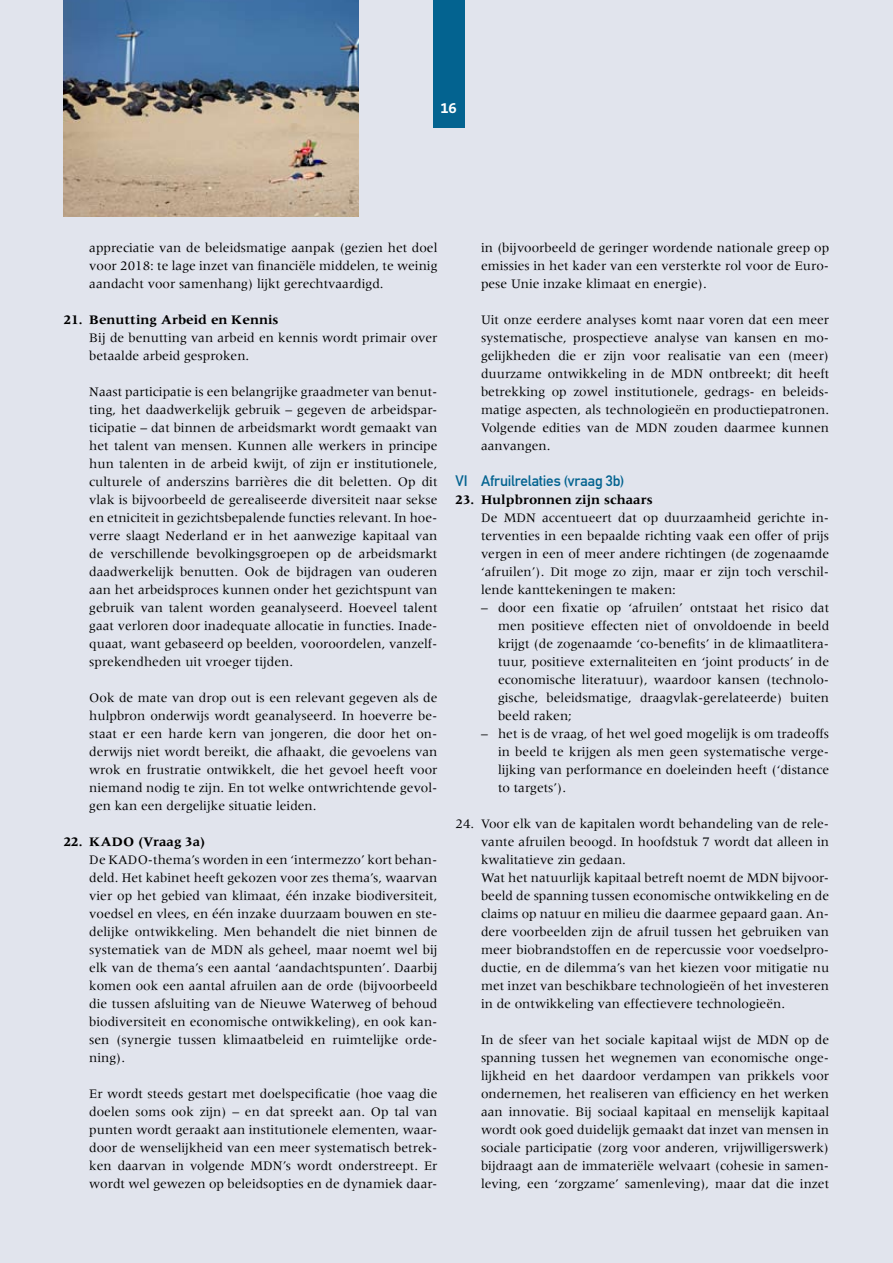
<style>
.page{position:relative;width:893px;height:1263px;background:#e1e4ed}
.page>*{position:absolute;margin:0;border:0;box-sizing:border-box;transform-origin:0 0}
.t1{font:15px "DIN Mittelschrift Std";letter-spacing:-.015em;color:#036390}
.t2{font:700 15px "The Sans B7";color:#fff}
.t3{font:13.5px/18px "Meridien LT Std";color:#000;text-align:justify}
.t4{font:700 13.5px "Meridien LT Std";color:#000}
</style>
<div class="page">
<div style="left:433px;top:0;width:32px;height:128px;background:#036390"></div>
<img style="left:64px;top:0;width:295px;height:217px">
<p class="t2" style="left:440px;top:100px;width:17px">16</p>
<p class="t3" style="left:89px;top:239px;width:350px">appreciatie van de beleidsmatige aanpak (gezien het doel voor 2018: te lage inzet van financiële middelen, te weinig aandacht voor samenhang) lijkt gerechtvaardigd.</p>
<p class="t4" style="left:64px;top:312px;width:216px">21. Benutting Arbeid en Kennis</p>
<p class="t3" style="left:89px;top:329px;width:350px">Bij de benutting van arbeid en kennis wordt primair over betaalde arbeid gesproken.</p>
<p class="t3" style="left:89px;top:383px;width:350px">Naast participatie is een belangrijke graadmeter van benut&shy;ting, het daadwerkelijk gebruik – gegeven de arbeidspar&shy;ticipatie – dat binnen de arbeidsmarkt wordt gemaakt van het talent van mensen. Kunnen alle werkers in principe hun talenten in de arbeid kwijt, of zijn er institutionele, culturele of anderszins barrières die dit beletten. Op dit vlak is bijvoorbeeld de gerealiseerde diversiteit naar sekse en etniciteit in gezichtsbepalende functies relevant. In hoe&shy;verre slaagt Nederland er in het aanwezige kapitaal van de verschillende bevolkingsgroepen op de arbeidsmarkt daadwerkelijk benutten. Ook de bijdragen van ouderen aan het arbeidsproces kunnen onder het gezichtspunt van gebruik van talent worden geanalyseerd. Hoeveel talent gaat verloren door inadequate allocatie in functies. Inade&shy;quaat, want gebaseerd op beelden, vooroordelen, vanzelf&shy;sprekendheden uit vroeger tijden.</p>
<p class="t3" style="left:89px;top:689px;width:350px">Ook de mate van drop out is een relevant gegeven als de hulpbron onderwijs wordt geanalyseerd. In hoeverre be&shy;staat er een harde kern van jongeren, die door het on&shy;derwijs niet wordt bereikt, die afhaakt, die gevoelens van wrok en frustratie ontwikkelt, die het gevoel heeft voor niemand nodig te zijn. En tot welke ontwrichtende gevol&shy;gen kan een dergelijke situatie leiden.</p>
<p class="t4" style="left:64px;top:834px;width:143px">22. KADO (Vraag 3a)</p>
<p class="t3" style="left:89px;top:851px;width:350px">De KADO-thema’s worden in een ‘intermezzo’ kort behan&shy;deld. Het kabinet heeft gekozen voor zes thema’s, waarvan vier op het gebied van klimaat, één inzake biodiversiteit, voedsel en vlees, en één inzake duurzaam bouwen en ste&shy;delijke ontwikkeling. Men behandelt die niet binnen de systematiek van de MDN als geheel, maar noemt wel bij elk van de thema’s een aantal ‘aandachtspunten’. Daarbij komen ook een aantal afruilen aan de orde (bijvoorbeeld die tussen afsluiting van de Nieuwe Waterweg of behoud biodiversiteit en economische ontwikkeling), en ook kan&shy;sen (synergie tussen klimaatbeleid en ruimtelijke orde&shy;ning).</p>
<p class="t3" style="left:89px;top:1085px;width:350px">Er wordt steeds gestart met doelspecificatie (hoe vaag die doelen soms ook zijn) – en dat spreekt aan. Op tal van punten wordt geraakt aan institutionele elementen, waar&shy;door de wenselijkheid van een meer systematisch betrek&shy;ken daarvan in volgende MDN’s wordt onderstreept. Er wordt wel gewezen op beleidsopties en de dynamiek daar-</p>
<p class="t3" style="left:481px;top:239px;width:350px">in (bijvoorbeeld de geringer wordende nationale greep op emissies in het kader van een versterkte rol voor de Euro&shy;pese Unie inzake klimaat en energie).</p>
<p class="t3" style="left:481px;top:311px;width:350px">Uit onze eerdere analyses komt naar voren dat een meer systematische, prospectieve analyse van kansen en mo&shy;gelijkheden die er zijn voor realisatie van een (meer) duurzame ontwikkeling in de MDN ontbreekt; dit heeft betrekking op zowel institutionele, gedrags- en beleids&shy;matige aspecten, als technologieën en productiepatronen.<br>Volgende edities van de MDN zouden daarmee kunnen aanvangen.</p>
<p class="t1" style="left:455px;top:472px;width:170px">VI Afruilrelaties (vraag 3b)</p>
<p class="t4" style="left:455px;top:492px;width:199px">23. Hulpbronnen zijn schaars</p>
<p class="t3" style="left:481px;top:509px;width:350px">De MDN accentueert dat op duurzaamheid gerichte in&shy;terventies in een bepaalde richting vaak een offer of prijs vergen in een of meer andere richtingen (de zogenaamde ‘afruilen’). Dit moge zo zijn, maar er zijn toch verschil&shy;lende kanttekeningen te maken:</p>
<p class="t3" style="left:498px;top:599px;width:333px;text-align:left">door een fixatie op ‘afruilen’ ontstaat het risico dat men positieve effecten niet of onvoldoende in beeld krijgt (de zogenaamde ‘co-benefits’ in de klimaatlitera&shy;tuur, positieve externaliteiten en ‘joint products’ in de economische literatuur), waardoor kansen (technolo&shy;gische, beleidsmatige, draagvlak-gerelateerde) buiten beeld raken;<br>het is de vraag, of het wel goed mogelijk is om tradeoffs in beeld te krijgen als men geen systematische verge&shy;lijking van performance en doeleinden heeft (‘distance to targets’).</p>
<p class="t3" style="left:481px;top:815px;width:350px;text-align:left;text-indent:-26px">24. Voor elk van de kapitalen wordt behandeling van de rele&shy;vante afruilen beoogd. In hoofdstuk 7 wordt dat alleen in kwalitatieve zin gedaan.<br>Wat het natuurlijk kapitaal betreft noemt de MDN bijvoor&shy;beeld de spanning tussen economische ontwikkeling en de claims op natuur en milieu die daarmee gepaard gaan. An&shy;dere voorbeelden zijn de afruil tussen het gebruiken van meer biobrandstoffen en de repercussie voor voedselpro&shy;ductie, en de dilemma’s van het kiezen voor mitigatie nu met inzet van beschikbare technologieën of het investeren in de ontwikkeling van effectievere technologieën.</p>
<p class="t3" style="left:481px;top:1031px;width:350px">In de sfeer van het sociale kapitaal wijst de MDN op de spanning tussen het wegnemen van economische onge&shy;lijkheid en het daardoor verdampen van prikkels voor ondernemen, het realiseren van efficiency en het werken aan innovatie. Bij sociaal kapitaal en menselijk kapitaal wordt ook goed duidelijk gemaakt dat inzet van mensen in sociale participatie (zorg voor anderen, vrijwilligerswerk) bijdraagt aan de immateriële welvaart (cohesie in samen&shy;leving, een ‘zorgzame’ samenleving), maar dat die inzet</p>
<p class="t3" style="left:481px;top:599px;width:8px">–</p>
<p class="t3" style="left:481px;top:725px;width:8px">–</p>
</div>
